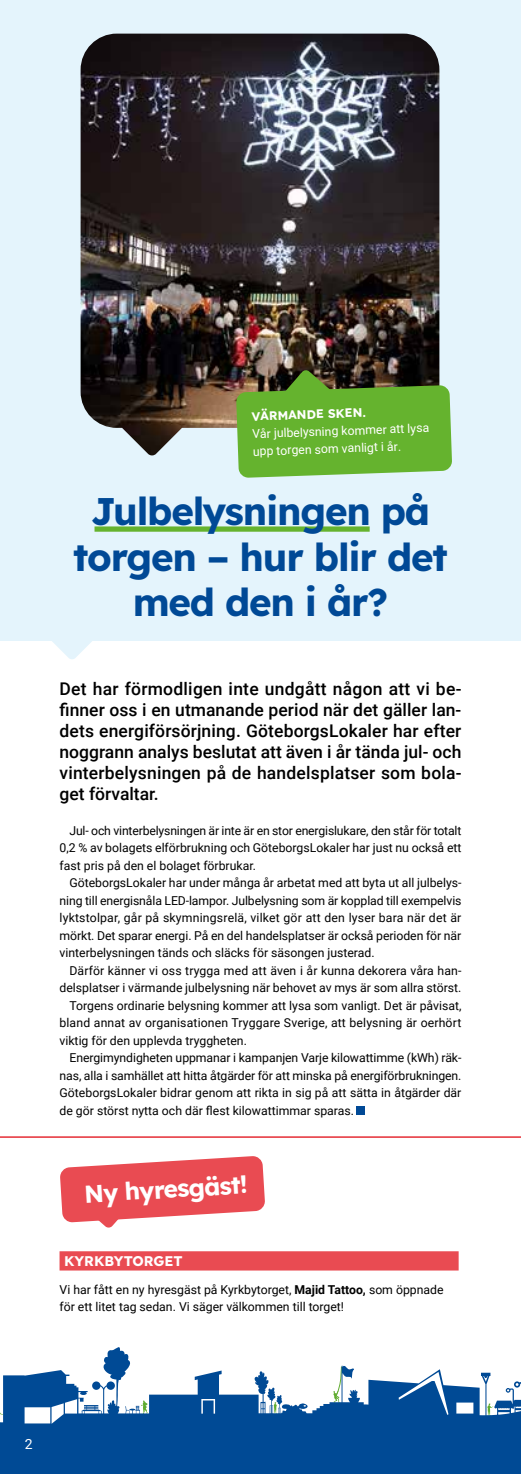
<style>
.page{position:relative;width:521px;height:1474px;background:#fff}
.page>*{position:absolute;margin:0;border:0;box-sizing:border-box;transform-origin:0 0}
.t1{font:38.5px/45.5px "Lexend";letter-spacing:-.03em;color:#004996;text-align:center}
.t2{font:24.5px "Lexend";color:#fff}
.t3{font:500 17.5px/21px "Roboto";letter-spacing:.01em;color:#000;text-align:justify}
.t4{font:14px "Lexend";color:#fff}
.t5{font:14px "Roboto";color:#fff}
.t6{font:12.25px/17.5px "Roboto";color:#000;text-align:justify}
.t7{font:12.25px/17.5px "Roboto";color:#fff}
.t8{font:12.25px "Lexend";color:#fff}
.s1{font-weight:700}
</style>
<div class="page">
<div style="left:60px;top:1251px;width:399px;height:19px;background:#e94b52"></div>
<svg style="left:60px;top:1156px;width:205px;height:72px"></svg>
<svg style="left:47px;top:640px;width:50px;height:19px"></svg>
<div style="left:0;top:0;width:521px;height:640px;background:#e4f4fc"></div>
<hr style="left:0;top:1136px;width:521px;height:1px;background:#e94b52">
<div style="left:94px;top:526px;width:276px;height:5px;background:#65b32e"></div>
<img style="left:81px;top:34px;width:358px;height:422px">
<div style="left:356px;top:1106px;width:9px;height:9px;background:#004996"></div>
<svg style="left:0;top:1347px;width:521px;height:126px;fill:#004a95"></svg>
<svg style="left:236px;top:369px;width:216px;height:109px;background:#65a137"></svg>
<p class="t8" style="left:251px;top:407px;width:115px;rotate:-2deg">VÄRMANDE SKEN.</p>
<p class="t7" style="left:252px;top:424px;width:178px;rotate:-2deg">Vår julbelysning kommer att lysa upp torgen som vanligt i år.</p>
<h1 class="t1" style="left:73px;top:486px;width:376px">Julbelysningen på torgen – hur blir det med den i år?</h1>
<p class="t3" style="left:60px;top:677px;width:403px">Det har förmodligen inte undgått någon att vi be&shy;finner oss i en utmanande period när det gäller lan&shy;dets energiförsörjning. GöteborgsLokaler har efter noggrann analys beslutat att även i år tända jul- och vinterbelysningen på de handelsplatser som bola&shy;get förvaltar.</p>
<p class="t6" style="left:60px;top:821px;width:403px;text-indent:10px">Jul- och vinterbelysningen är inte är en stor energislukare, den står för totalt 0,2 % av bolagets elförbrukning och GöteborgsLokaler har just nu också ett fast pris på den el bolaget förbrukar.</p>
<p class="t6" style="left:60px;top:873px;width:403px;text-indent:10px">GöteborgsLokaler har under många år arbetat med att byta ut all julbelys&shy;ning till energisnåla LED-lampor. Julbelysning som är kopplad till exempelvis lyktstolpar, går på skymningsrelä, vilket gör att den lyser bara när det är mörkt. Det sparar energi. På en del handelsplatser är också perioden för när vinterbelysningen tänds och släcks för säsongen justerad.</p>
<p class="t6" style="left:69px;top:961px;width:393px">Därför känner vi oss trygga med att även i år kunna dekorera våra han-</p>
<p class="t6" style="left:60px;top:978px;width:403px">delsplatser i värmande julbelysning när behovet av mys är som allra störst.</p>
<p class="t6" style="left:69px;top:996px;width:393px">Torgens ordinarie belysning kommer att lysa som vanligt. Det är påvisat,</p>
<p class="t6" style="left:60px;top:1013px;width:403px">bland annat av organisationen Tryggare Sverige, att belysning är oerhört</p>
<p class="t6" style="left:60px;top:1031px;width:189px">viktig för den upplevda tryggheten.</p>
<p class="t6" style="left:69px;top:1048px;width:393px">Energimyndigheten uppmanar i kampanjen Varje kilowattimme (kWh) räk-</p>
<p class="t6" style="left:60px;top:1066px;width:403px">nas, alla i samhället att hitta åtgärder för att minska på energiförbrukningen.</p>
<p class="t6" style="left:60px;top:1083px;width:403px">GöteborgsLokaler bidrar genom att rikta in sig på att sätta in åtgärder där</p>
<p class="t6" style="left:60px;top:1101px;width:296px">de gör störst nytta och där flest kilowattimmar sparas.</p>
<h2 class="t2" style="left:83px;top:1177px;width:165px;rotate:-4deg">Ny hyresgäst!</h2>
<p class="t4" style="left:64px;top:1250px;width:120px">KYRKBYTORGET</p>
<p class="t6" style="left:60px;top:1279px;width:386px">Vi har fått en ny hyresgäst på Kyrkbytorget, <span class="s1">Majid Tattoo,</span> som öppnade för ett litet tag sedan. Vi säger välkommen till torget!</p>
<p class="t5" style="left:25px;top:1434px;width:9px">2</p>
</div>
